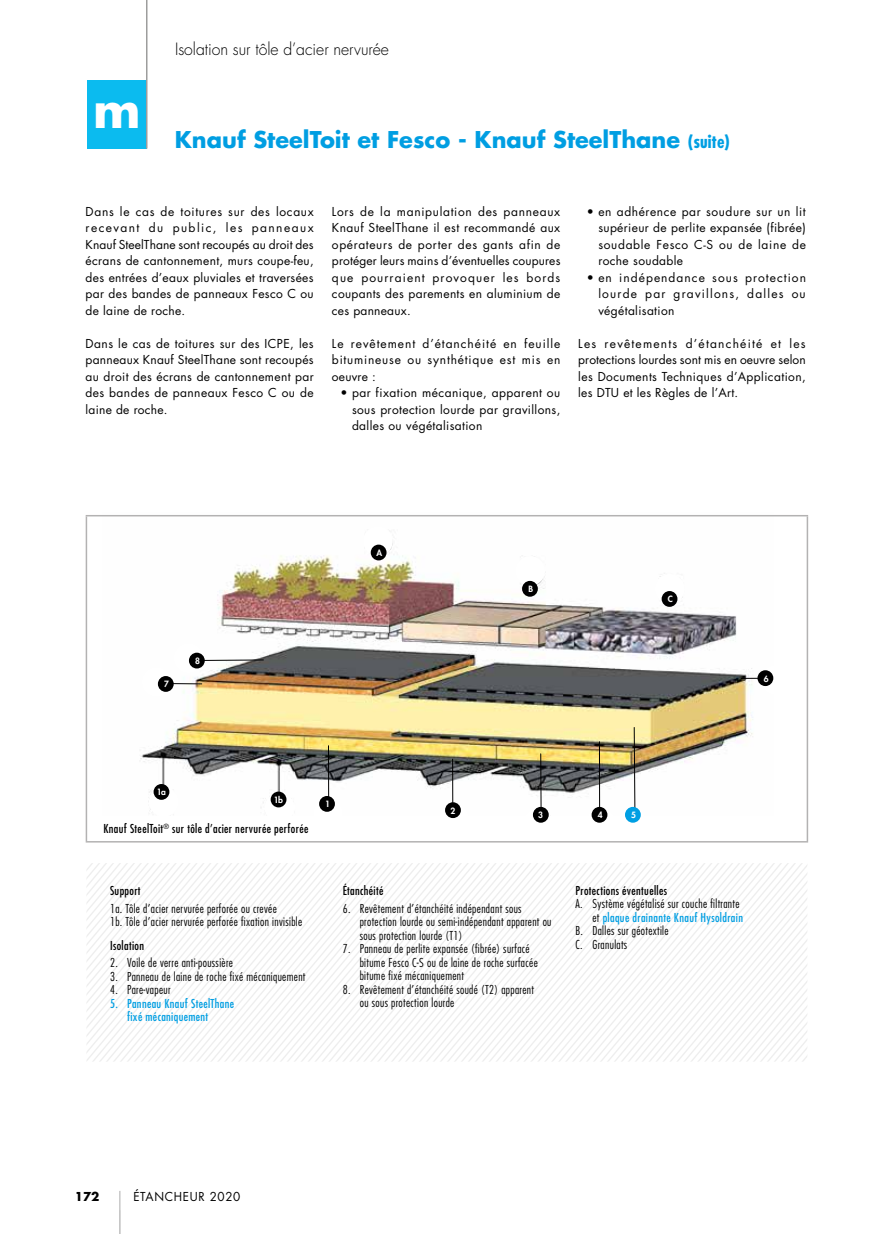
<style>
.page{position:relative;width:872px;height:1234px;background:#fff}
.page>*{position:absolute;margin:0;border:0;box-sizing:border-box;transform-origin:0 0}
.t1{font:700 48px "Futura Std";color:#fff}
.t2{font:700 22.5px "Futura Std";color:#009ee2}
.t3{font:300 16.5px "Futura Std";letter-spacing:-.005em;color:#000;scale:.96 1}
.t4{font:12px/16.5px "Futura Std";letter-spacing:.03em;color:#000;text-align:justify}
.t5{font:300 condensed 12px/13.5px "Futura Std";letter-spacing:.03em;color:#000}
.t6{font:condensed 12px "Futura Std";letter-spacing:.03em;color:#000}
.t7{font:condensed 12px/13.5px "Futura Std";letter-spacing:.03em;color:#009ee2}
.t8{font:12px "Futura Std";letter-spacing:.06em;color:#000}
.t9{font:700 12px "Futura Std";color:#000}
.t10{font:800 8.4px "Futura Std";color:#fff}
.s1{font-stretch:condensed;font-size:18px;color:#009fe3}
.s2{font-weight:300;color:#000}
</style>
<div class="page">
<div style="left:87px;top:80px;width:60px;height:68px;background:#0bbbef"></div>
<hr style="left:146px;top:0;width:1px;height:148px;background:#9d9d9c">
<hr style="left:119px;top:1190px;width:1px;height:43px;background:#c6c6c6">
<img style="left:102px;top:516px;width:672px;height:294px">
<hr style="left:328px;top:745px;width:1px;height:56px;background:#000">
<hr style="left:452px;top:759px;width:1px;height:48px;background:#000">
<hr style="left:540px;top:753px;width:1px;height:58px;background:#000">
<hr style="left:741px;top:677px;width:33px;height:1px;background:#000">
<hr style="left:599px;top:741px;width:1px;height:71px;background:#000">
<hr style="left:166px;top:683px;width:36px;height:1px;background:#000">
<svg style="left:205px;top:659px;width:59px;height:2px"></svg>
<svg style="left:624px;top:726px;width:22px;height:84px"></svg>
<div style="left:363px;top:526px;width:30px;height:30px;background:#fff;border-radius:50%"></div>
<div style="left:515px;top:556px;width:30px;height:29px;background:#fff;border-radius:50%"></div>
<div style="left:655px;top:573px;width:29px;height:30px;background:#fff;border-radius:50%"></div>
<div style="left:760px;top:665px;width:30px;height:29px;background:#fff;border-radius:50%"></div>
<div style="left:617px;top:808px;width:30px;height:29px;background:#fff;border-radius:50%"></div>
<div style="left:585px;top:808px;width:30px;height:29px;background:#fff;border-radius:50%"></div>
<div style="left:523px;top:808px;width:30px;height:29px;background:#fff;border-radius:50%"></div>
<div style="left:439px;top:803px;width:30px;height:30px;background:#fff;border-radius:50%"></div>
<div style="left:313px;top:798px;width:30px;height:30px;background:#fff;border-radius:50%"></div>
<div style="left:264px;top:792px;width:30px;height:30px;background:#fff;border-radius:50%"></div>
<div style="left:149px;top:786px;width:30px;height:30px;background:#fff;border-radius:50%"></div>
<div style="left:142px;top:667px;width:29px;height:29px;background:#fff;border-radius:50%"></div>
<div style="left:174px;top:643px;width:29px;height:30px;background:#fff;border-radius:50%"></div>
<div style="left:625px;top:806px;width:16px;height:16px;background:#009fe3;border-radius:50%"></div>
<div style="left:371px;top:544px;width:15px;height:16px;background:#000;border-radius:50%"></div>
<div style="left:522px;top:580px;width:16px;height:16px;background:#000;border-radius:50%"></div>
<div style="left:661px;top:591px;width:16px;height:15px;background:#000;border-radius:50%"></div>
<div style="left:533px;top:806px;width:16px;height:16px;background:#000;border-radius:50%"></div>
<div style="left:445px;top:802px;width:16px;height:15px;background:#000;border-radius:50%"></div>
<div style="left:319px;top:795px;width:16px;height:16px;background:#000;border-radius:50%"></div>
<div style="left:271px;top:791px;width:15px;height:16px;background:#000;border-radius:50%"></div>
<div style="left:154px;top:783px;width:15px;height:16px;background:#000;border-radius:50%"></div>
<div style="left:158px;top:676px;width:16px;height:15px;background:#000;border-radius:50%"></div>
<div style="left:189px;top:652px;width:16px;height:16px;background:#000;border-radius:50%"></div>
<div style="left:757px;top:670px;width:16px;height:16px;background:#000;border-radius:50%"></div>
<div style="left:591px;top:806px;width:16px;height:16px;background:#000;border-radius:50%"></div>
<hr style="left:86px;top:515px;width:722px;height:1px;background:#b3b2b2">
<hr style="left:86px;top:516px;width:1px;height:324px;background:#b3b2b2">
<hr style="left:806px;top:516px;width:2px;height:324px;background:#b3b2b2">
<hr style="left:86px;top:840px;width:722px;height:2px;background:#b3b2b2">
<svg style="left:443px;top:863px;width:364px;height:198px"></svg>
<h1 class="t1" style="left:93px;top:78px;width:49px">m</h1>
<h3 class="t3" style="left:175px;top:39px;width:224px">Isolation sur tôle d’acier nervurée</h3>
<h2 class="t2" style="left:175px;top:125px;width:556px">Knauf SteelToit et Fesco - Knauf SteelThane <span class="s1">(suite)</span></h2>
<p class="t4" style="left:86px;top:203px;width:230px">Dans le cas de toitures sur des locaux recevant du public, les panneaux Knauf SteelThane sont recoupés au droit des écrans de cantonnement, murs coupe-feu, des entrées d’eaux pluviales et traversées par des bandes de panneaux Fesco C ou de laine de roche.</p>
<p class="t4" style="left:86px;top:335px;width:230px">Dans le cas de toitures sur des ICPE, les panneaux Knauf SteelThane sont recoupés au droit des écrans de cantonnement par des bandes de panneaux Fesco C ou de laine de roche.</p>
<p class="t4" style="left:332px;top:203px;width:230px">Lors de la manipulation des panneaux Knauf SteelThane il est recommandé aux opérateurs de porter des gants afin de protéger leurs mains d’éventuelles coupures que pourraient provoquer les bords coupants des parements en aluminium de ces panneaux.</p>
<p class="t4" style="left:332px;top:335px;width:230px">Le revêtement d’étanchéité en feuille bitumineuse ou synthétique est mis en oeuvre :</p>
<p class="t4" style="left:352px;top:384px;width:210px;text-indent:-12px">• par fixation mécanique, apparent ou sous protection lourde par gravillons, dalles ou végétalisation</p>
<p class="t4" style="left:598px;top:203px;width:209px;text-indent:-12px">• en adhérence par soudure sur un lit supérieur de perlite expansée (fibrée) soudable Fesco C-S ou de laine de roche soudable</p>
<p class="t4" style="left:598px;top:269px;width:209px;text-indent:-12px">• en indépendance sous protection lourde par gravillons, dalles ou végétalisation</p>
<p class="t4" style="left:578px;top:335px;width:229px">Les revêtements d’étanchéité et les protections lourdes sont mis en oeuvre selon les Documents Techniques d’Application, les DTU et les Règles de l’Art.</p>
<p class="t10" style="left:164px;top:678px;width:6px">7</p>
<p class="t10" style="left:195px;top:655px;width:6px">8</p>
<p class="t10" style="left:376px;top:547px;width:7px">A</p>
<p class="t10" style="left:528px;top:583px;width:6px">B</p>
<p class="t10" style="left:667px;top:594px;width:7px">C</p>
<p class="t10" style="left:763px;top:673px;width:6px">6</p>
<p class="t10" style="left:157px;top:786px;width:11px">1a</p>
<p class="t10" style="left:274px;top:794px;width:11px">1b</p>
<p class="t6" style="left:103px;top:821px;width:206px">Knauf SteelToit<sup>®</sup> sur tôle d’acier nervurée perforée</p>
<p class="t10" style="left:325px;top:798px;width:6px">1</p>
<p class="t10" style="left:450px;top:805px;width:6px">2</p>
<p class="t10" style="left:538px;top:809px;width:6px">3</p>
<p class="t6" style="left:110px;top:883px;width:32px">Support</p>
<p class="t5" style="left:110px;top:901px;width:194px">1a. Tôle d’acier nervurée perforée ou crevée<br>1b. Tôle d’acier nervurée perforée fixation invisible</p>
<p class="t6" style="left:110px;top:937px;width:36px">Isolation</p>
<p class="t5" style="left:110px;top:955px;width:124px">2. Voile de verre anti-poussière</p>
<p class="t5" style="left:110px;top:969px;width:197px">3. Panneau de laine de roche fixé mécaniquement</p>
<p class="t5" style="left:110px;top:982px;width:62px">4. Pare-vapeur</p>
<p class="t7" style="left:127px;top:996px;width:109px;text-indent:-17px">5. Panneau Knauf SteelThane fixé mécaniquement</p>
<p class="t6" style="left:343px;top:883px;width:42px">Étanchéité</p>
<p class="t5" style="left:360px;top:901px;width:193px;text-indent:-17px">6. Revêtement d’étanchéité indépendant sous protection lourde ou semi-indépendant apparent ou sous protection lourde (T1)</p>
<p class="t5" style="left:360px;top:941px;width:179px;text-indent:-17px">7. Panneau de perlite expansée (fibrée) surfacé bitume Fesco C-S ou de laine de roche surfacée bitume fixé mécaniquement</p>
<p class="t5" style="left:360px;top:982px;width:176px;text-indent:-17px">8. Revêtement d’étanchéité soudé (T2) apparent ou sous protection lourde</p>
<p class="t10" style="left:598px;top:809px;width:6px">4</p>
<p class="t10" style="left:631px;top:809px;width:6px">5</p>
<p class="t6" style="left:575px;top:883px;width:93px">Protections éventuelles</p>
<p class="t5" style="left:575px;top:896px;width:166px">A. Système végétalisé sur couche filtrante</p>
<p class="t7" style="left:592px;top:910px;width:152px"><span class="s2">et</span> plaque drainante Knauf Hysoldrain</p>
<p class="t5" style="left:575px;top:923px;width:95px">B. Dalles sur géotextile</p>
<p class="t5" style="left:575px;top:937px;width:53px">C. Granulats</p>
<p class="t9" style="left:75px;top:1187px;width:26px">172</p>
<p class="t8" style="left:133px;top:1188px;width:109px">ÉTANCHEUR 2020</p>
</div>
